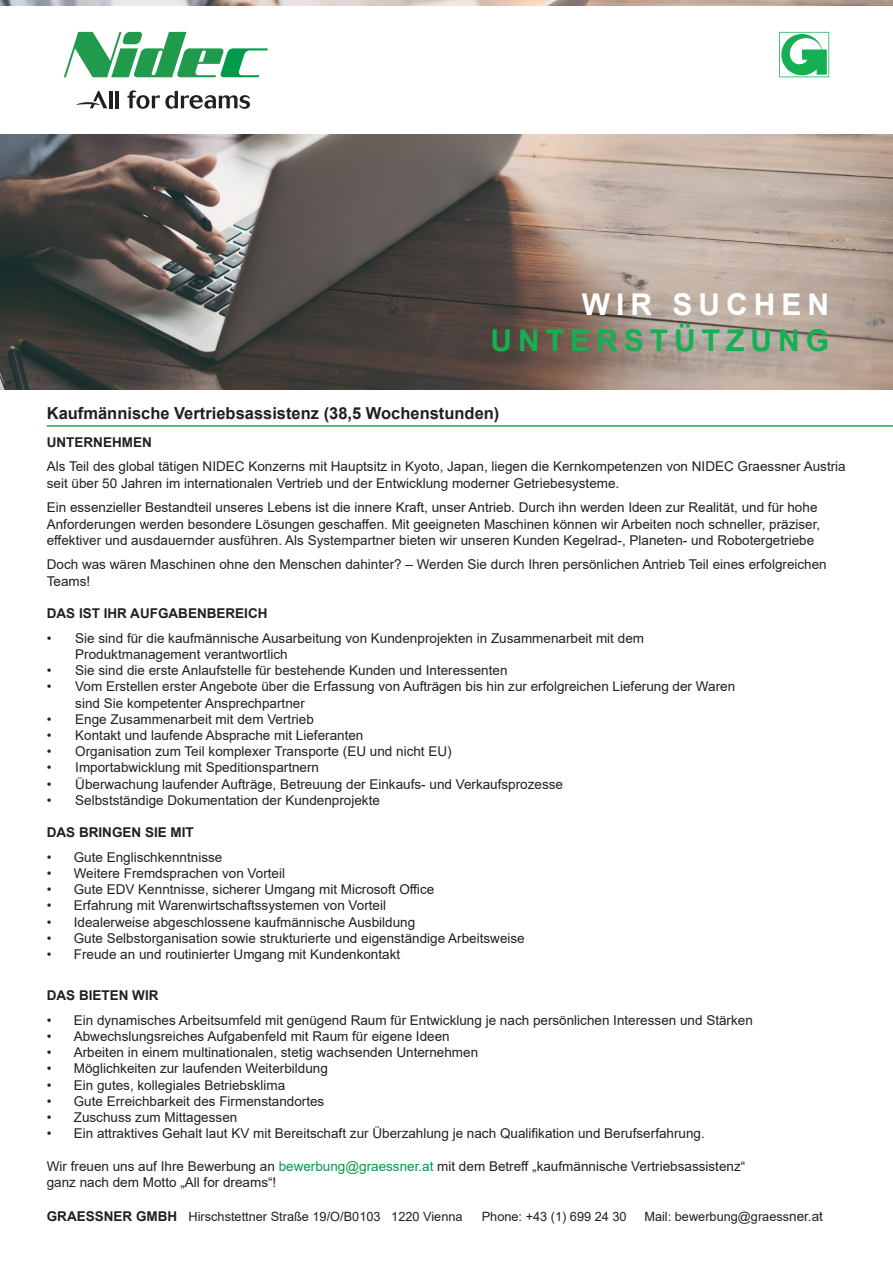
<style>
.page{position:relative;width:893px;height:1263px;background:#fff}
.page>*{position:absolute;margin:0;border:0;box-sizing:border-box;transform-origin:0 0}
.t1{font:700 30px "Arial";letter-spacing:.2em;color:#15b053}
.t2{font:700 30px "Arial";letter-spacing:.2em;color:#fff}
.t3{font:700 16.5px "Arial";color:#231f20}
.t4{font:13.5px/16.2px "Arial";color:#231f20}
.t5{font:700 13.5px "Arial";color:#231f20}
.t6{font:12.75px "Arial";color:#231f20}
.s1{color:#009b4a}
.s2{font-weight:700;font-size:13.5px}
.s3{font-size:13.5px}
</style>
<div class="page">
<img style="left:0;top:0;width:893px;height:389px">
<div style="left:0;top:6px;width:893px;height:128px;background:#fff"></div>
<hr style="left:47px;top:425px;width:846px;height:2px;background:#15b053">
<svg style="left:779px;top:32px;width:50px;height:45px"></svg>
<svg style="left:64px;top:32px;width:204px;height:45px"></svg>
<svg style="left:127px;top:90px;width:123px;height:19px"></svg>
<hr style="left:109px;top:91px;width:3px;height:17px;background:#231f20">
<hr style="left:116px;top:91px;width:3px;height:17px;background:#231f20">
<svg style="left:76px;top:91px;width:31px;height:17px"></svg>
<h1 class="t2" style="left:582px;top:283px;width:249px">WIR SUCHEN</h1>
<h1 class="t1" style="left:490px;top:319px;width:340px">UNTERSTÜTZUNG</h1>
<p class="t3" style="left:47px;top:402px;width:454px">Kaufmännische Vertriebsassistenz (38,5 Wochenstunden)</p>
<p class="t5" style="left:47px;top:432px;width:106px">UNTERNEHMEN</p>
<p class="t4" style="left:47px;top:458px;width:800px">Als Teil des global tätigen NIDEC Konzerns mit Hauptsitz in Kyoto, Japan, liegen die Kernkompetenzen von NIDEC Graessner Austria seit über 50 Jahren im internationalen Vertrieb und der Entwicklung moderner Getriebesysteme.</p>
<p class="t4" style="left:47px;top:499px;width:775px">Ein essenzieller Bestandteil unseres Lebens ist die innere Kraft, unser Antrieb. Durch ihn werden Ideen zur Realität, und für hohe<br>Anforderungen werden besondere Lösungen geschaffen. Mit geeigneten Maschinen können wir Arbeiten noch schneller, präziser, effektiver und ausdauernder ausführen. Als Systempartner bieten wir unseren Kunden Kegelrad-, Planeten- und Robotergetriebe</p>
<p class="t4" style="left:47px;top:556px;width:781px">Doch was wären Maschinen ohne den Menschen dahinter? – Werden Sie durch Ihren persönlichen Antrieb Teil eines erfolgreichen<br>Teams!</p>
<p class="t5" style="left:47px;top:604px;width:222px">DAS IST IHR AUFGABENBEREICH</p>
<p class="t4" style="left:75px;top:630px;width:570px;text-indent:-28px">• Sie sind für die kaufmännische Ausarbeitung von Kundenprojekten in Zusammenarbeit mit dem<br>Produktmanagement verantwortlich</p>
<p class="t4" style="left:47px;top:662px;width:462px">• Sie sind die erste Anlaufstelle für bestehende Kunden und Interessenten</p>
<p class="t4" style="left:75px;top:678px;width:661px;text-indent:-28px">• Vom Erstellen erster Angebote über die Erfassung von Aufträgen bis hin zur erfolgreichen Lieferung der Waren sind Sie kompetenter Ansprechpartner</p>
<p class="t4" style="left:47px;top:711px;width:269px">• Enge Zusammenarbeit mit dem Vertrieb</p>
<p class="t4" style="left:47px;top:727px;width:318px">• Kontakt und laufende Absprache mit Lieferanten</p>
<p class="t4" style="left:47px;top:743px;width:406px">• Organisation zum Teil komplexer Transporte (EU und nicht EU)</p>
<p class="t4" style="left:47px;top:759px;width:274px">• Importabwicklung mit Speditionspartnern</p>
<p class="t4" style="left:47px;top:776px;width:518px">• Überwachung laufender Aufträge, Betreuung der Einkaufs- und Verkaufsprozesse</p>
<p class="t4" style="left:47px;top:792px;width:335px">• Selbstständige Dokumentation der Kundenprojekte</p>
<p class="t5" style="left:47px;top:823px;width:149px">DAS BRINGEN SIE MIT</p>
<p class="t4" style="left:47px;top:849px;width:177px">• Gute Englischkenntnisse</p>
<p class="t4" style="left:47px;top:865px;width:240px">• Weitere Fremdsprachen von Vorteil</p>
<p class="t4" style="left:47px;top:881px;width:389px">• Gute EDV Kenntnisse, sicherer Umgang mit Microsoft Office</p>
<p class="t4" style="left:47px;top:897px;width:341px">• Erfahrung mit Warenwirtschaftssystemen von Vorteil</p>
<p class="t4" style="left:47px;top:914px;width:370px">• Idealerweise abgeschlossene kaufmännische Ausbildung</p>
<p class="t4" style="left:47px;top:930px;width:479px">• Gute Selbstorganisation sowie strukturierte und eigenständige Arbeitsweise</p>
<p class="t4" style="left:47px;top:946px;width:355px">• Freude an und routinierter Umgang mit Kundenkontakt</p>
<p class="t5" style="left:47px;top:986px;width:113px">DAS BIETEN WIR</p>
<p class="t4" style="left:47px;top:1012px;width:708px">• Ein dynamisches Arbeitsumfeld mit genügend Raum für Entwicklung je nach persönlichen Interessen und Stärken</p>
<p class="t4" style="left:47px;top:1028px;width:404px">• Abwechslungsreiches Aufgabenfeld mit Raum für eigene Ideen</p>
<p class="t4" style="left:47px;top:1044px;width:433px">• Arbeiten in einem multinationalen, stetig wachsenden Unternehmen</p>
<p class="t4" style="left:47px;top:1060px;width:283px">• Möglichkeiten zur laufenden Weiterbildung</p>
<p class="t4" style="left:47px;top:1076px;width:240px">• Ein gutes, kollegiales Betriebsklima</p>
<p class="t4" style="left:47px;top:1093px;width:279px">• Gute Erreichbarkeit des Firmenstandortes</p>
<p class="t4" style="left:47px;top:1109px;width:192px">• Zuschuss zum Mittagessen</p>
<p class="t4" style="left:47px;top:1125px;width:660px">• Ein attraktives Gehalt laut KV mit Bereitschaft zur Überzahlung je nach Qualifikation und Berufserfahrung.</p>
<p class="t4" style="left:47px;top:1157px;width:700px">Wir freuen uns auf Ihre Bewerbung an <span class="s1">bewerbung@graessner.at</span> mit dem Betreff „kaufmännische Vertriebsassistenz“ ganz nach dem Motto „All for dreams“!</p>
<p class="t6" style="left:47px;top:1208px;width:417px"><span class="s2">GRAESSNER GMBH</span> Hirschstettner Straße 19/O/B0103 1220 Vienna</p>
<p class="t6" style="left:482px;top:1208px;width:146px">Phone: +43 (1) 699 24 30</p>
<p class="t6" style="left:644px;top:1208px;width:180px">Mail: bewerbung@graess<span class="s3">ner.at</span></p>
</div>
